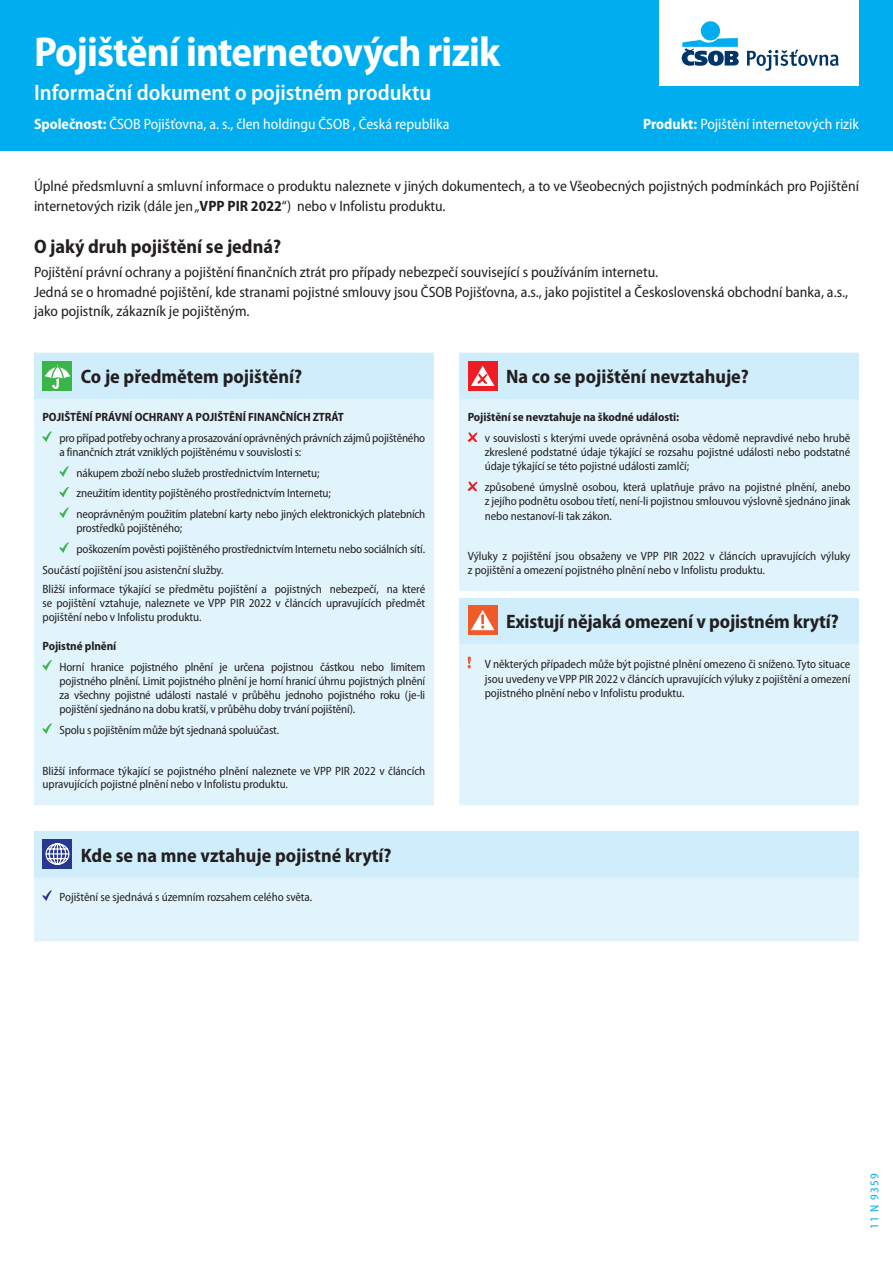
<style>
.page{position:relative;width:893px;height:1263px;background:#fff}
.page>*{position:absolute;margin:0;border:0;box-sizing:border-box;transform-origin:0 0}
.t1{font:700 semi-condensed 42px "Myriad Pro";letter-spacing:-.02em;color:#fff}
.t2{font:600 semi-condensed 22.5px "Myriad Pro";color:#fff}
.t3{font:700 semi-condensed 19.5px "Myriad Pro";color:#231f20}
.t4{font:semi-condensed 15px/19.5px "Myriad Pro";color:#231f20}
.t5{font:semi-condensed 15px "Myriad Pro";color:#fff}
.t6{font:semi-condensed 12px/14.2px "Myriad Pro";letter-spacing:-.01em;color:#231f20;text-align:justify}
.t7{font:700 semi-condensed 12px "Myriad Pro";letter-spacing:-.005em;color:#231f20}
.t8{font:semi-condensed 12px "Myriad Pro";letter-spacing:.1em;color:#00aeef}
.s1{font-weight:700}
</style>
<div class="page">
<div style="left:0;top:0;width:893px;height:150px;background:#00aeef"></div>
<svg style="left:34px;top:729px;width:825px;height:212px;fill:#e1f4fc"></svg>
<div style="left:34px;top:399px;width:400px;height:406px;background:#e1f4fc"></div>
<div style="left:34px;top:353px;width:400px;height:46px;background:#cfedfb"></div>
<svg style="left:43px;top:431px;width:9px;height:11px"></svg>
<svg style="left:60px;top:466px;width:9px;height:11px"></svg>
<svg style="left:60px;top:487px;width:9px;height:10px"></svg>
<svg style="left:60px;top:508px;width:9px;height:10px"></svg>
<svg style="left:60px;top:542px;width:9px;height:11px"></svg>
<svg style="left:43px;top:660px;width:9px;height:10px"></svg>
<svg style="left:43px;top:723px;width:9px;height:11px"></svg>
<div style="left:459px;top:353px;width:400px;height:46px;background:#cfedfb"></div>
<svg style="left:459px;top:399px;width:400px;height:330px;background:#def3fb"></svg>
<div style="left:459px;top:591px;width:400px;height:6px;background:#fff"></div>
<div style="left:468px;top:361px;width:29px;height:30px;background:#ee1d23"></div>
<svg style="left:471px;top:366px;width:23px;height:20px"></svg>
<svg style="left:468px;top:432px;width:9px;height:10px"></svg>
<svg style="left:468px;top:481px;width:9px;height:10px"></svg>
<div style="left:468px;top:605px;width:29px;height:30px;background:#f15929"></div>
<svg style="left:471px;top:610px;width:23px;height:20px"></svg>
<svg style="left:468px;top:656px;width:3px;height:12px"></svg>
<div style="left:34px;top:831px;width:825px;height:47px;background:#cfedfb"></div>
<svg style="left:43px;top:890px;width:9px;height:11px"></svg>
<div style="left:659px;top:0;width:200px;height:85px;background:#fff"></div>
<div style="left:701px;top:21px;width:19px;height:19px;background:#00aeef;border-radius:50%"></div>
<svg style="left:682px;top:38px;width:57px;height:28px"></svg>
<svg style="left:747px;top:50px;width:92px;height:21px"></svg>
<h1 class="t1" style="left:34px;top:25px;width:468px">Pojištění internetových rizik</h1>
<h2 class="t2" style="left:34px;top:78px;width:399px">Informační dokument o pojistném produktu</h2>
<p class="t5" style="left:34px;top:115px;width:417px"><span class="s1">Společnost:</span> ČSOB Pojišťovna, a. s., člen holdingu ČSOB , Česká republika</p>
<p class="t5" style="left:643px;top:115px;width:217px"><span class="s1">Produkt:</span> Pojištění internetových rizik</p>
<p class="t4" style="left:34px;top:176px;width:826px">Úplné předsmluvní a smluvní informace o produktu naleznete v jiných dokumentech, a to ve Všeobecných pojistných podmínkách pro Pojištění internetových rizik (dále jen „<span class="s1">VPP PIR 2022</span>“) nebo v Infolistu produktu.</p>
<h3 class="t3" style="left:34px;top:234px;width:249px">O jaký druh pojištění se jedná?</h3>
<p class="t4" style="left:34px;top:262px;width:816px">Pojištění právní ochrany a pojištění finančních ztrát pro případy nebezpečí související s používáním internetu.<br>Jedná se o hromadné pojištění, kde stranami pojistné smlouvy jsou ČSOB Pojišťovna, a.s., jako pojistitel a Československá obchodní banka, a.s., jako pojistník, zákazník je pojištěným.</p>
<h3 class="t3" style="left:81px;top:364px;width:223px">Co je předmětem pojištění?</h3>
<p class="t7" style="left:43px;top:409px;width:303px">POJIŠTĚNÍ PRÁVNÍ OCHRANY A POJIŠTĚNÍ FINANČNÍCH ZTRÁT</p>
<p class="t6" style="left:60px;top:431px;width:367px">pro případ potřeby ochrany a prosazování oprávněných právních zájmů pojištěného a finančních ztrát vzniklých pojištěnému v souvislosti s:</p>
<p class="t6" style="left:77px;top:462px;width:350px;line-height:20.7px;text-align:left">nákupem zboží nebo služeb prostřednictvím Internetu;<br>zneužitím identity pojištěného prostřednictvím Internetu;<br>neoprávněným použitím platební karty nebo jiných elektronických platebních</p>
<p class="t6" style="left:77px;top:521px;width:107px">prostředků pojištěného;</p>
<p class="t6" style="left:77px;top:542px;width:350px">poškozením pověsti pojištěného prostřednictvím Internetu nebo sociálních sítí.</p>
<p class="t6" style="left:43px;top:562px;width:183px">Součástí pojištění jsou asistenční služby.</p>
<p class="t6" style="left:43px;top:582px;width:384px">Bližší informace týkající se předmětu pojištění a pojistných nebezpečí, na které se pojištění vztahuje, naleznete ve VPP PIR 2022 v článcích upravujících předmět pojištění nebo v Infolistu produktu.</p>
<p class="t7" style="left:43px;top:638px;width:75px">Pojistné plnění</p>
<p class="t6" style="left:60px;top:659px;width:367px">Horní hranice pojistného plnění je určena pojistnou částkou nebo limitem pojistného plnění. Limit pojistného plnění je horní hranicí úhrnu pojistných plnění za všechny pojistné události nastalé v průběhu jednoho pojistného roku (je-li pojištění sjednáno na dobu kratší, v průběhu doby trvání pojištění).</p>
<p class="t6" style="left:60px;top:723px;width:221px">Spolu s pojištěním může být sjednaná spoluúčast.</p>
<p class="t6" style="left:43px;top:764px;width:384px;line-height:13.8px">Bližší informace týkající se pojistného plnění naleznete ve VPP PIR 2022 v článcích upravujících pojistné plnění nebo v Infolistu produktu.</p>
<h3 class="t3" style="left:81px;top:842px;width:312px">Kde se na mne vztahuje pojistné krytí?</h3>
<p class="t6" style="left:60px;top:890px;width:254px">Pojištění se sjednává s územním rozsahem celého světa.</p>
<h3 class="t3" style="left:506px;top:364px;width:244px">Na co se pojištění nevztahuje?</h3>
<p class="t7" style="left:468px;top:409px;width:213px">Pojištění se nevztahuje na škodné události:</p>
<p class="t6" style="left:485px;top:431px;width:367px">v souvislosti s kterými uvede oprávněná osoba vědomě nepravdivé nebo hrubě zkreslené podstatné údaje týkající se rozsahu pojistné události nebo podstatné údaje týkající se této pojistné události zamlčí;</p>
<p class="t6" style="left:485px;top:480px;width:367px">způsobené úmyslně osobou, která uplatňuje právo na pojistné plnění, anebo z jejího podnětu osobou třetí, není-li pojistnou smlouvou výslovně sjednáno jinak nebo nestanoví-li tak zákon.</p>
<p class="t6" style="left:468px;top:549px;width:384px;line-height:13.8px">Výluky z pojištění jsou obsaženy ve VPP PIR 2022 v článcích upravujících výluky z pojištění a omezení pojistného plnění nebo v Infolistu produktu.</p>
<h3 class="t3" style="left:506px;top:609px;width:334px">Existují nějaká omezení v pojistném krytí?</h3>
<p class="t6" style="left:485px;top:657px;width:367px">V některých případech může být pojistné plnění omezeno či sníženo. Tyto situace jsou uvedeny ve VPP PIR 2022 v článcích upravujících výluky z pojištění a omezení pojistného plnění nebo v Infolistu produktu.</p>
<p class="t8" style="left:867px;top:1229px;width:57px;rotate:-90deg">11 N 9359</p>
</div>
